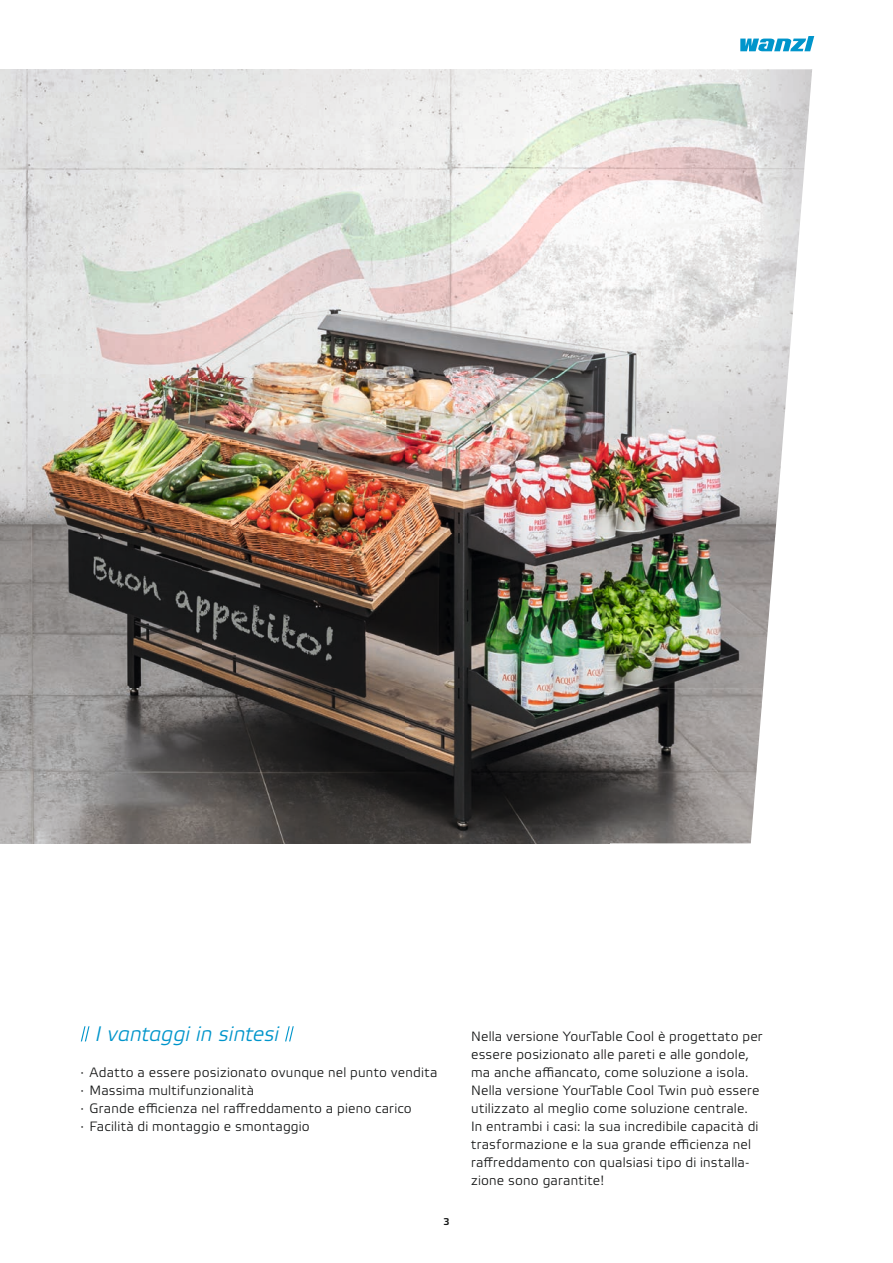
<style>
.page{position:relative;width:893px;height:1263px;background:#fff}
.page>*{position:absolute;margin:0;border:0;box-sizing:border-box;transform-origin:0 0}
.t1{font:italic 300 21px "Wanzl Etelka";letter-spacing:-.005em;color:#0095cb}
.t2{font:300 13.5px/18px "Wanzl Etelka";letter-spacing:.015em;color:#151616}
.t3{font:500 9.75px "Wanzl Etelka";color:#151616}
</style>
<div class="page">
<svg style="left:740px;top:36px;width:74px;height:15px"></svg>
<img style="left:0;top:69px;width:812px;height:155px">
<img style="left:0;top:224px;width:800px;height:155px">
<img style="left:0;top:379px;width:788px;height:155px">
<img style="left:0;top:534px;width:775px;height:155px">
<img style="left:0;top:688px;width:762px;height:155px">
<img style="left:761px;top:688px;width:2px;height:22px">
<svg style="left:81px;top:1026px;width:9px;height:15px"></svg>
<svg style="left:285px;top:1026px;width:9px;height:15px"></svg>
<h1 class="t1" style="left:96px;top:1022px;width:185px">I vantaggi in sintesi</h1>
<p class="t2" style="left:81px;top:1064px;width:358px">· Adatto a essere posizionato ovunque nel punto vendita · Massima multifunzionalità<br>· Grande efficienza nel raffreddamento a pieno carico<br>· Facilità di montaggio e smontaggio</p>
<p class="t3" style="left:443px;top:1215px;width:8px">3</p>
<p class="t2" style="left:471px;top:1028px;width:293px">Nella versione YourTable Cool è progettato per essere posizionato alle pareti e alle gondole, ma anche affiancato, come soluzione a isola.<br>Nella versione YourTable Cool Twin può essere utilizzato al meglio come soluzione centrale.<br>In entrambi i casi: la sua incredibile capacità di trasformazione e la sua grande efficienza nel raffreddamento con qualsiasi tipo di installa&shy;zione sono garantite!</p>
</div>
